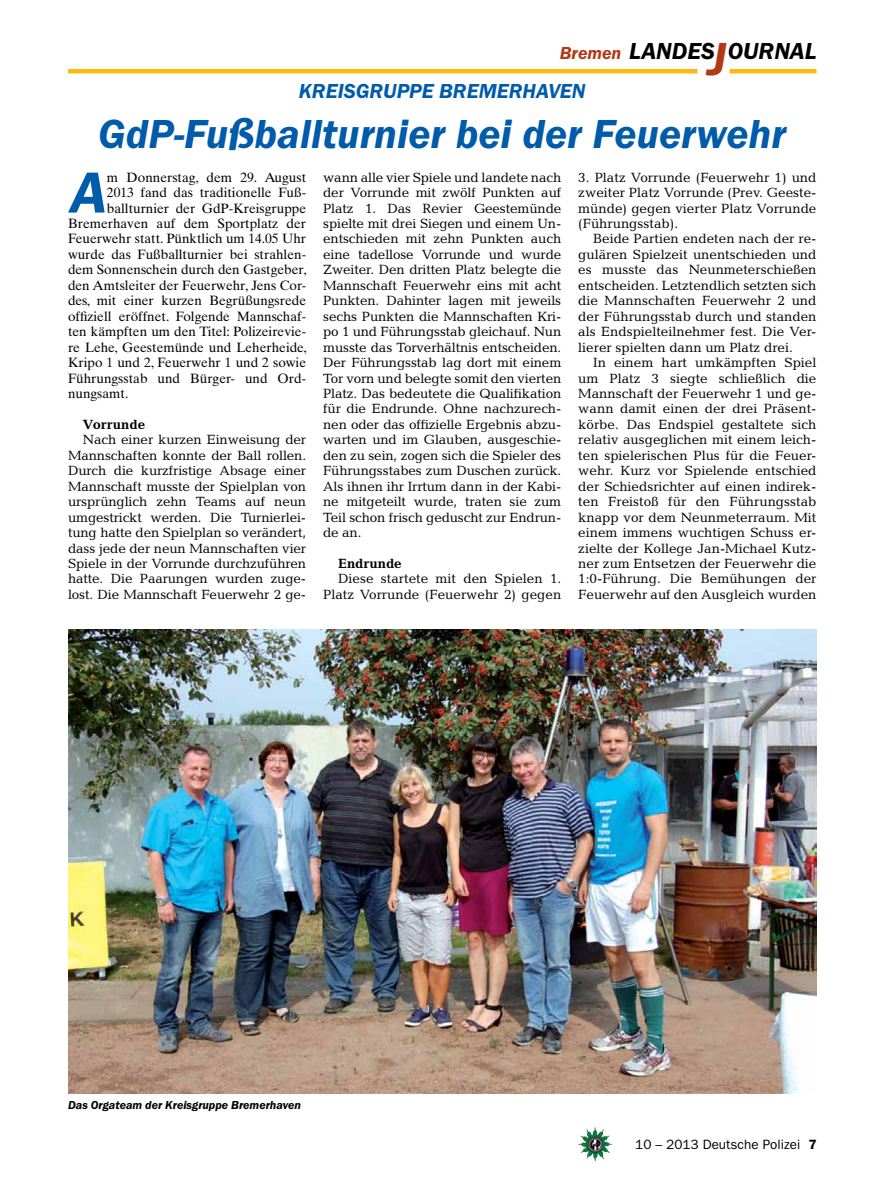
<style>
.page{position:relative;width:893px;height:1191px;background:#fff}
.page>*{position:absolute;margin:0;border:0;box-sizing:border-box;transform-origin:0 0}
._09_b_GRUNDTEXT___Bl{font:italic 600 59.85px "Franklin Gothic Itc T";color:#005baa}
._02__HEADLINE_3spalt{font:italic 600 42px "Franklin Gothic Itc T";color:#005baa}
.t1{font:italic 600 24px "Franklin Gothic Itc T";color:#000}
._01__RUBRIKENZEILE_o{font:italic 600 21px "Franklin Gothic Itc T";color:#005baa}
.t2{font:italic 600 18px "Franklin Gothic Itc T";color:#b33916}
._09__GRUNDTEXT___Blo{font:13.5px/15.5px "Candida";color:#000;text-align:justify}
._09_b_GRUNDTEXT___Bl-2{font:13.5px "Times Ten";color:#000}
.t3{font:13.5px "Franklin Gothic";color:#000}
._09__GRUNDTEXT___Blo-2{font:700 13.5px "Candida";color:#000}
._12__BILDUNTERSCHRIF{font:italic 600 12px "Franklin Gothic Itc T";color:#000}
.s1{font-size:48px;color:#b33916}
.s2{font-weight:600}
</style>
<div class="page">
<img style="left:578px;top:1127px;width:17px;height:25px">
<hr style="left:730px;top:69px;width:86px;height:4px;background:#fdb913">
<hr style="left:68px;top:69px;width:629px;height:4px;background:#fdb913">
<img style="left:68px;top:630px;width:748px;height:463px">
<h3 class="t1" style="left:629px;top:37px;width:189px">LANDES<span class="s1">J</span>OURNAL</h3>
<h3 class="t2" style="left:560px;top:42px;width:63px">Bremen</h3>
<p class="_01__RUBRIKENZEILE_o" style="left:299px;top:79px;width:288px">KREISGRUPPE BREMERHAVEN</p>
<p class="_02__HEADLINE_3spalt" style="left:98px;top:109px;width:690px">GdP-Fußballturnier bei der Feuerwehr</p>
<p class="_09_b_GRUNDTEXT___Bl" style="left:70px;top:158px;width:38px">A</p>
<p class="_09_b_GRUNDTEXT___Bl-2" style="left:107px;top:169px;width:201px">m Donnerstag, dem 29. August</p>
<p class="_09__GRUNDTEXT___Blo" style="left:323px;top:169px;width:240px">wann alle vier Spiele und landete nach der Vorrunde mit zwölf Punkten auf Platz 1. Das Revier Geestemünde spielte mit drei Siegen und einem Un&shy;entschieden mit zehn Punkten auch eine tadellose Vorrunde und wurde Zweiter. Den dritten Platz belegte die Mannschaft Feuerwehr eins mit acht Punkten. Dahinter lagen mit jeweils sechs Punkten die Mannschaften Kri&shy;po 1 und Führungsstab gleichauf. Nun musste das Torverhältnis entscheiden.<br>Der Führungsstab lag dort mit einem Tor vorn und belegte somit den vierten Platz. Das bedeutete die Qualifikation für die Endrunde. Ohne nachzurech&shy;nen oder das offizielle Ergebnis abzu&shy;warten und im Glauben, ausgeschie&shy;den zu sein, zogen sich die Spieler des Führungsstabes zum Duschen zurück.<br>Als ihnen ihr Irrtum dann in der Kabi&shy;ne mitgeteilt wurde, traten sie zum Teil schon frisch geduscht zur Endrun&shy;de an.</p>
<p class="_09__GRUNDTEXT___Blo-2" style="left:338px;top:556px;width:65px">Endrunde</p>
<p class="_09__GRUNDTEXT___Blo" style="left:323px;top:571px;width:240px;text-align:right">Diese startete mit den Spielen 1.<br>Platz Vorrunde (Feuerwehr 2) gegen</p>
<p class="_09__GRUNDTEXT___Blo" style="left:578px;top:169px;width:240px">3. Platz Vorrunde (Feuerwehr 1) und zweiter Platz Vorrunde (Prev. Geeste&shy;münde) gegen vierter Platz Vorrunde (Führungsstab).</p>
<p class="_09__GRUNDTEXT___Blo" style="left:578px;top:231px;width:240px;text-indent:15px">Beide Partien endeten nach der re&shy;gulären Spielzeit unentschieden und es musste das Neunmeterschießen entscheiden. Letztendlich setzten sich die Mannschaften Feuerwehr 2 und der Führungsstab durch und standen als Endspielteilnehmer fest. Die Ver&shy;lierer spielten dann um Platz drei.</p>
<p class="_09__GRUNDTEXT___Blo" style="left:578px;top:355px;width:240px;text-indent:15px">In einem hart umkämpften Spiel um Platz 3 siegte schließlich die Mannschaft der Feuerwehr 1 und ge&shy;wann damit einen der drei Präsent&shy;körbe. Das Endspiel gestaltete sich relativ ausgeglichen mit einem leich&shy;ten spielerischen Plus für die Feuer&shy;wehr. Kurz vor Spielende entschied der Schiedsrichter auf einen indirek&shy;ten Freistoß für den Führungsstab knapp vor dem Neunmeterraum. Mit einem immens wuchtigen Schuss er&shy;zielte der Kollege Jan-Michael Kutz&shy;ner zum Entsetzen der Feuerwehr die 1:0-Führung. Die Bemühungen der Feuerwehr auf den Ausgleich wurden</p>
<p class="_09_b_GRUNDTEXT___Bl-2" style="left:107px;top:184px;width:201px">2013 fand das traditionelle Fuß-</p>
<p class="_09_b_GRUNDTEXT___Bl-2" style="left:107px;top:200px;width:201px">ballturnier der GdP-Kreisgruppe</p>
<p class="_09_b_GRUNDTEXT___Bl-2" style="left:68px;top:215px;width:240px">Bremerhaven auf dem Sportplatz der</p>
<p class="_09_b_GRUNDTEXT___Bl-2" style="left:68px;top:231px;width:240px">Feuerwehr statt. Pünktlich um 14.05 Uhr</p>
<p class="_09_b_GRUNDTEXT___Bl-2" style="left:68px;top:246px;width:240px">wurde das Fußballturnier bei strahlen-</p>
<p class="_09_b_GRUNDTEXT___Bl-2" style="left:68px;top:262px;width:240px">dem Sonnenschein durch den Gastgeber,</p>
<p class="_09_b_GRUNDTEXT___Bl-2" style="left:68px;top:277px;width:240px">den Amtsleiter der Feuerwehr, Jens Cor-</p>
<p class="_09_b_GRUNDTEXT___Bl-2" style="left:68px;top:293px;width:240px">des, mit einer kurzen Begrüßungsrede</p>
<p class="_09_b_GRUNDTEXT___Bl-2" style="left:68px;top:308px;width:240px">offiziell eröffnet. Folgende Mannschaf-</p>
<p class="_09_b_GRUNDTEXT___Bl-2" style="left:68px;top:323px;width:240px">ten kämpften um den Titel: Polizeirevie-</p>
<p class="_09_b_GRUNDTEXT___Bl-2" style="left:68px;top:339px;width:240px">re Lehe, Geestemünde und Leherheide,</p>
<p class="_09_b_GRUNDTEXT___Bl-2" style="left:68px;top:354px;width:240px">Kripo 1 und 2, Feuerwehr 1 und 2 sowie</p>
<p class="_09_b_GRUNDTEXT___Bl-2" style="left:68px;top:370px;width:240px">Führungsstab und Bürger- und Ord-</p>
<p class="_09_b_GRUNDTEXT___Bl-2" style="left:68px;top:385px;width:62px">nungsamt.</p>
<p class="_09__GRUNDTEXT___Blo-2" style="left:83px;top:416px;width:64px">Vorrunde</p>
<p class="_09__GRUNDTEXT___Blo" style="left:68px;top:432px;width:240px;text-indent:15px">Nach einer kurzen Einweisung der Mannschaften konnte der Ball rollen.<br>Durch die kurzfristige Absage einer Mannschaft musste der Spielplan von ursprünglich zehn Teams auf neun umgestrickt werden. Die Turnierlei&shy;tung hatte den Spielplan so verändert, dass jede der neun Mannschaften vier Spiele in der Vorrunde durchzuführen hatte. Die Paarungen wurden zuge&shy;lost. Die Mannschaft Feuerwehr 2 ge-</p>
<p class="_12__BILDUNTERSCHRIF" style="left:68px;top:1098px;width:234px">Das Orgateam der Kreisgruppe Bremerhaven</p>
<p class="t3" style="left:635px;top:1136px;width:183px">10 – 2013 Deutsche Polizei <span class="s2">7</span></p>
</div>
